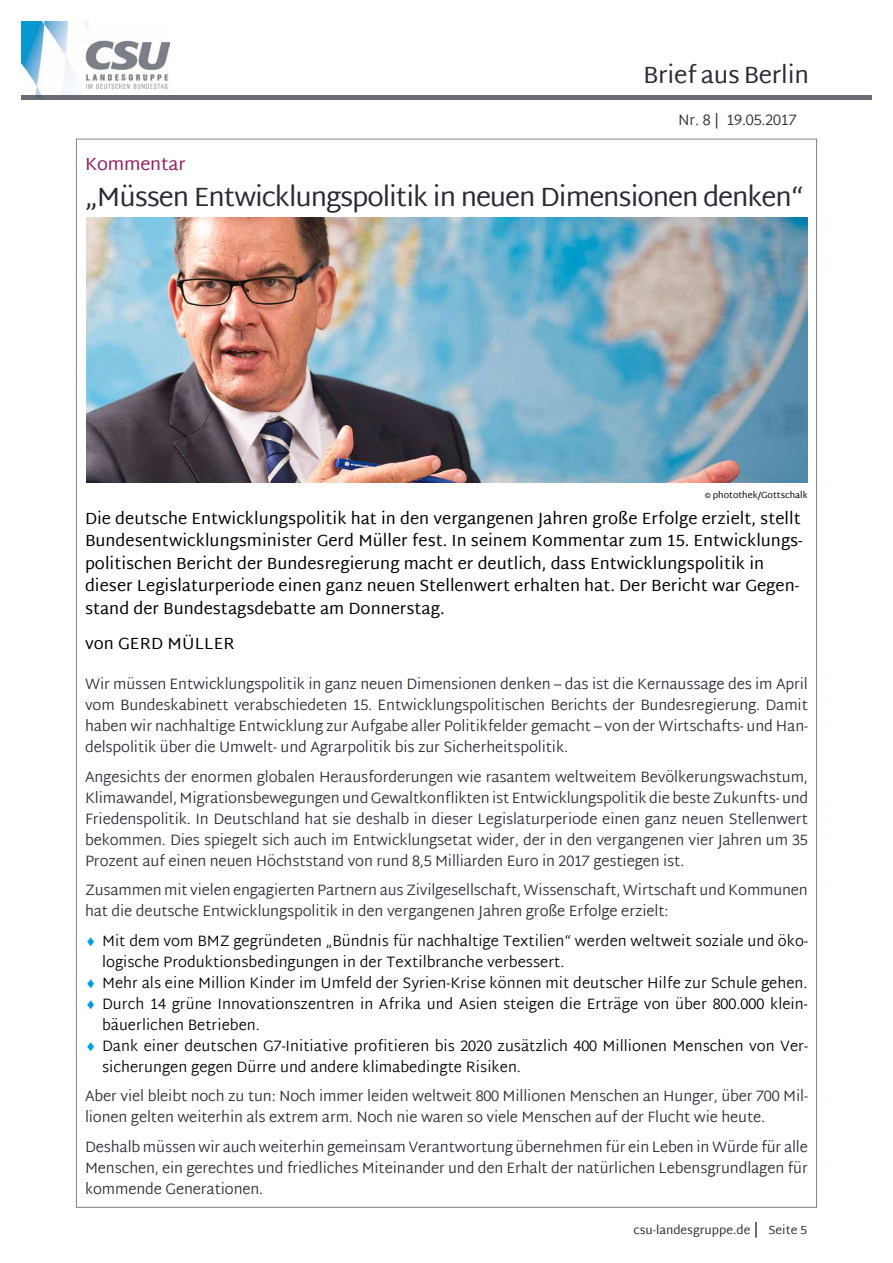
<style>
.page{position:relative;width:893px;height:1263px;background:#fff}
.page>*{position:absolute;margin:0;border:0;box-sizing:border-box;transform-origin:0 0}
._03_BaB_Ü_Fett_Artik{font:27px "Martel Sans";letter-spacing:-.04em;color:#282c36}
.t1{font:24px "Martel Sans";letter-spacing:-.01em;color:#282c36}
._03_BaB_Ü_Beere_Arti{font:18px "Martel Sans";letter-spacing:-.01em;color:#951d5e}
._03_BaB_Teaser{font:16.5px/22.5px "Martel Sans";color:#000}
.Absatzformat_2{font:16.5px "Martel Sans";letter-spacing:.01em;color:#000}
._04_BaB_Fließtext{font:300 15px/21px "Martel Sans";letter-spacing:-.01em;color:#282c36;text-align:justify}
.t2{font:300 15px/21px "Martel Sans";color:#000}
.t3{font:12px "Martel Sans";color:#282c36}
._13_BaB_Rechtevermer{font:9px "Martel Sans";color:#000}
.s1{font-size:7.5px}
.s2{color:#009ee0}
.s3{font-size:15px}
</style>
<div class="page">
<img style="left:21px;top:21px;width:149px;height:75px">
<hr style="left:21px;top:96px;width:851px;height:4px;background:#686b72">
<img style="left:87px;top:218px;width:721px;height:265px">
<h2 class="t1" style="left:643px;top:61px;width:167px">Brief aus Berlin</h2>
<p class="_04_BaB_Fließtext" style="left:678px;top:110px;width:120px">Nr. 8 | 19.05.2017</p>
<p class="_03_BaB_Ü_Beere_Arti" style="left:85px;top:153px;width:102px">Kommentar</p>
<p class="_03_BaB_Ü_Fett_Artik" style="left:85px;top:180px;width:720px">„Müssen Entwicklungspolitik in neuen Dimensionen denken“</p>
<p class="_13_BaB_Rechtevermer" style="left:705px;top:489px;width:105px"><span class="s1">©</span> photothek/Gottschalk</p>
<p class="_03_BaB_Teaser" style="left:85px;top:507px;width:719px">Die deutsche Entwicklungspolitik hat in den vergangenen Jahren große Erfolge erzielt, stellt Bundesentwicklungsminister Gerd Müller fest. In seinem Kommentar zum 15. Entwicklungs&shy;politischen Bericht der Bundesregierung macht er deutlich, dass Entwicklungspolitik in dieser Legislaturperiode einen ganz neuen Stellenwert erhalten hat. Der Bericht war Gegen&shy;stand der Bundestagsdebatte am Donnerstag.</p>
<p class="Absatzformat_2" style="left:85px;top:633px;width:151px">von GERD MÜLLER</p>
<p class="_04_BaB_Fließtext" style="left:85px;top:675px;width:724px">Wir müssen Entwicklungspolitik in ganz neuen Dimensionen denken – das ist die Kernaussage des im April vom Bundeskabinett verabschiedeten 15. Entwicklungspolitischen Berichts der Bundesregierung. Damit haben wir nachhaltige Entwicklung zur Aufgabe aller Politikfelder gemacht – von der Wirtschafts- und Han&shy;delspolitik über die Umwelt- und Agrarpolitik bis zur Sicherheitspolitik.</p>
<p class="_04_BaB_Fließtext" style="left:85px;top:767px;width:725px">Angesichts der enormen globalen Herausforderungen wie rasantem weltweitem Bevölkerungswachstum, Klimawandel, Migrationsbewegungen und Gewaltkonflikten ist Entwicklungspolitik die beste Zukunfts- und Friedenspolitik. In Deutschland hat sie deshalb in dieser Legislaturperiode einen ganz neuen Stellenwert bekommen. Dies spiegelt sich auch im Entwicklungsetat wider, der in den vergangenen vier Jahren um 35<br>Prozent auf einen neuen Höchststand von rund 8,5 Milliarden Euro in 2017 gestiegen ist.</p>
<p class="_04_BaB_Fließtext" style="left:85px;top:881px;width:724px">Zusammen mit vielen engagierten Partnern aus Zivilgesellschaft, Wissenschaft, Wirtschaft und Kommunen hat die deutsche Entwicklungspolitik in den vergangenen Jahren große Erfolge erzielt:</p>
<p class="t2" style="left:102px;top:931px;width:707px;text-indent:-17px"><span class="s2">♦</span> Mit dem vom BMZ gegründeten „Bündnis für nachhaltige Textilien“ werden weltweit soziale und öko&shy;logische Produktionsbedingungen in der Textilbranche verbessert.</p>
<p class="t2" style="left:85px;top:973px;width:724px"><span class="s2">♦</span> Mehr als eine Million Kinder im Umfeld der Syrien-Krise können mit deutscher Hilfe zur Schule gehen.</p>
<p class="t2" style="left:102px;top:994px;width:706px;text-indent:-17px"><span class="s2">♦</span> Durch 14 grüne Innovationszentren in Afrika und Asien steigen die Erträge von über 800.000 klein&shy;bäuerlichen Betrieben.</p>
<p class="t2" style="left:102px;top:1036px;width:707px;text-indent:-17px"><span class="s2">♦</span> Dank einer deutschen G7-Initiative profitieren bis 2020 zusätzlich 400 Millionen Menschen von Ver&shy;sicherungen gegen Dürre und andere klimabedingte Risiken.</p>
<p class="_04_BaB_Fließtext" style="left:85px;top:1087px;width:724px">Aber viel bleibt noch zu tun: Noch immer leiden weltweit 800 Millionen Menschen an Hunger, über 700 Mil&shy;lionen gelten weiterhin als extrem arm. Noch nie waren so viele Menschen auf der Flucht wie heute.</p>
<p class="_04_BaB_Fließtext" style="left:85px;top:1137px;width:724px">Deshalb müssen wir auch weiterhin gemeinsam Verantwortung übernehmen für ein Leben in Würde für alle Menschen, ein gerechtes und friedliches Miteinander und den Erhalt der natürlichen Lebensgrundlagen für kommende Generationen.</p>
<p class="t3" style="left:633px;top:1223px;width:175px">csu-landesgruppe.de <span class="s3">|</span> Seite 5</p>
</div>
